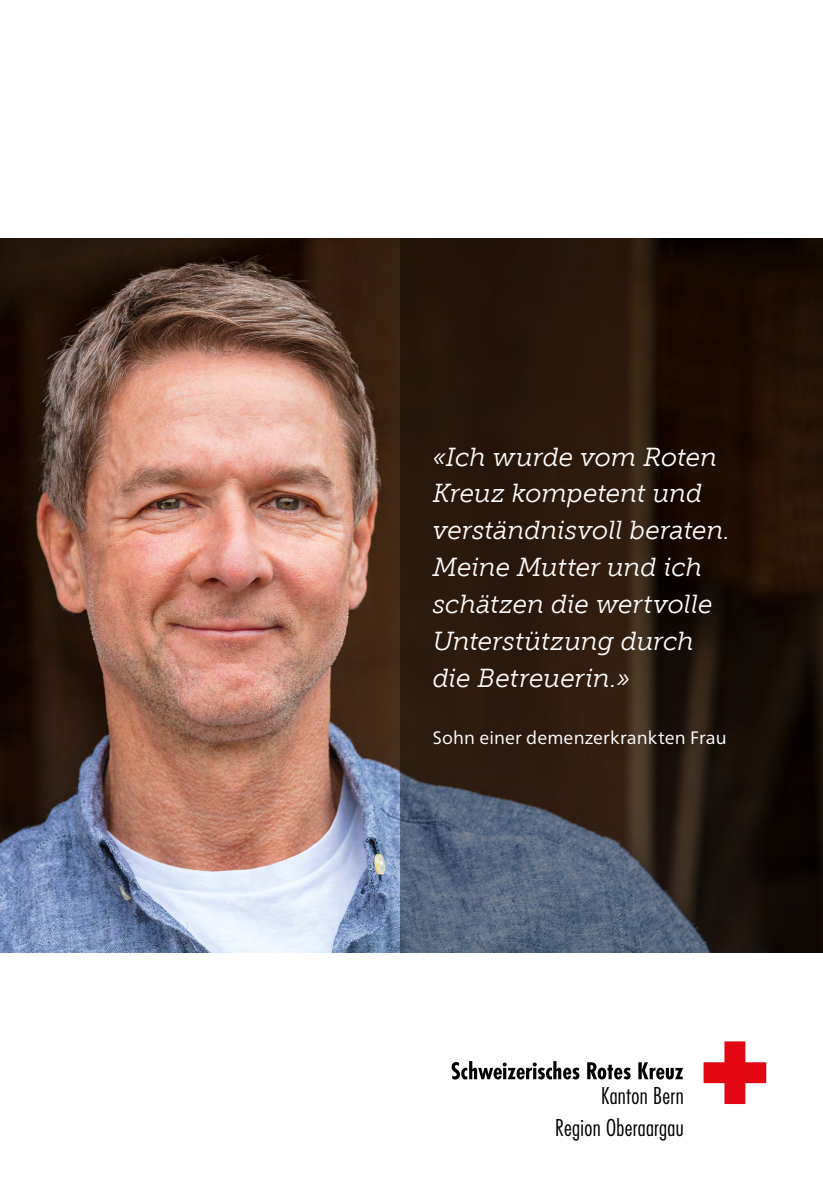
<style>
.page{position:relative;width:823px;height:1191px;background:#fff}
.page>*{position:absolute;margin:0;border:0;box-sizing:border-box;transform-origin:0 0}
.t1{font:italic 26px/36.8px "Museo Slab 300";letter-spacing:-.005em;color:#fff}
.t2{font:300 condensed 22.6px/32.4px "Futura Std";letter-spacing:.015em;color:#000;text-align:right}
.t3{font:18px "Frutiger Neue LTW1 G";letter-spacing:.01em;color:#fff}
</style>
<div class="page">
<hr style="left:822px;top:238px;width:1px;height:714px;background:#ae0f0a">
<img style="left:0;top:238px;width:400px;height:714px">
<svg style="left:400px;top:238px;width:422px;height:714px;background:#2a1f19"></svg>
<svg style="left:703px;top:1041px;width:62px;height:63px"></svg>
<svg style="left:451px;top:1061px;width:128px;height:18px"></svg>
<svg style="left:587px;top:1062px;width:43px;height:17px"></svg>
<svg style="left:638px;top:1062px;width:44px;height:17px"></svg>
<p class="t1" style="left:432px;top:438px;width:299px">«Ich wurde vom Roten<br>Kreuz kompetent und verständnisvoll beraten.<br>Meine Mutter und ich schätzen die wertvolle<br>Unterstützung durch die Betreuerin.»</p>
<p class="t3" style="left:432px;top:726px;width:295px">Sohn einer demenzerkrankten Frau</p>
<p class="t2" style="left:555px;top:1079px;width:130px">Kanton Bern<br>Region Oberaargau</p>
</div>
